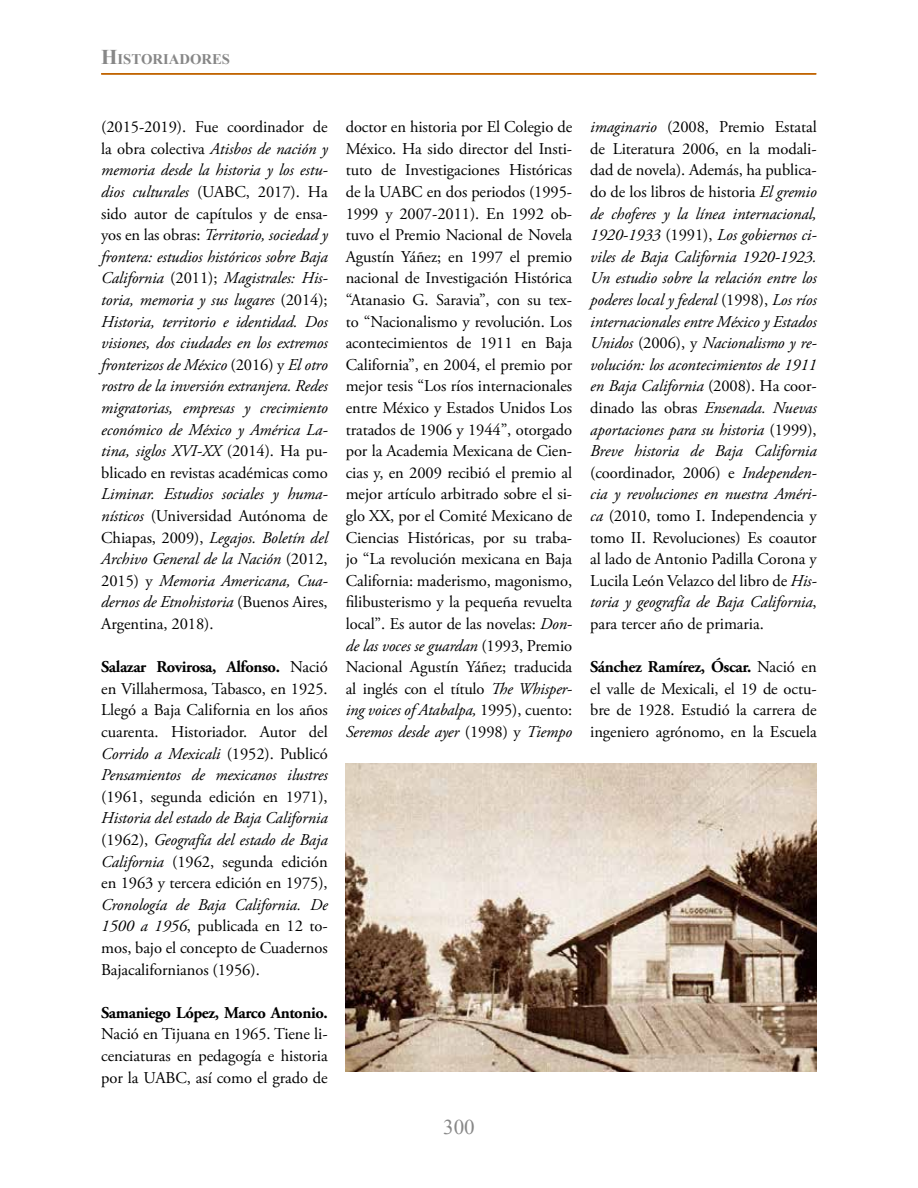
<style>
.page{position:relative;width:918px;height:1188px;background:#fff}
.page>*{position:absolute;margin:0;border:0;box-sizing:border-box;transform-origin:0 0}
.t1{font:21px "Times New Roman";color:#878787}
.t2{font:italic 16.5px/21.6px "Adobe Garamond Pro";letter-spacing:-.005em;color:#000;text-align:justify}
.t3{font:16.5px/21.6px "Adobe Garamond Pro";letter-spacing:-.005em;color:#000;text-align:justify}
.t4{font:700 16.5px "Adobe Garamond Pro";letter-spacing:-.025em;color:#000}
.t5{font:700 14.7px "Times New Roman";color:#878787}
.s1{font-size:21px}
.s2{font-style:normal}
.s3{font-weight:700}
.s4{font-style:italic}
</style>
<div class="page">
<hr style="left:101px;top:73px;width:715px;height:2px;background:#c16400">
<img style="left:346px;top:763px;width:471px;height:309px">
<p class="t5" style="left:101px;top:49px;width:130px"><span class="s1">H</span>ISTORIADORES</p>
<p class="t2" style="left:101px;top:117px;width:228px"><span class="s2">(2015-2019). Fue coordinador de la obra colectiva</span> Atisbos de nación y memoria desde la historia y los estu&shy;dios culturales <span class="s2">(UABC, 2017). Ha sido autor de capítulos y de ensa&shy;yos en las obras:</span> Territorio, sociedad y frontera: estudios históricos sobre Baja California <span class="s2">(2011);</span> Magistrales: His&shy;toria, memoria y sus lugares <span class="s2">(2014); </span>Historia, territorio e identidad. Dos visiones, dos ciudades en los extremos fronterizos de México <span class="s2">(2016) y</span> El otro rostro de la inversión extranjera. Redes migratorias, empresas y crecimiento económico de México y América La&shy;tina, siglos XVI-XX <span class="s2">(2014). Ha pu&shy;blicado en revistas académicas como</span></p>
<p class="t2" style="left:101px;top:484px;width:228px">Liminar. Estudios sociales y huma&shy;nísticos <span class="s2">(Universidad Autónoma de Chiapas, 2009),</span> Legajos. Boletín del Archivo General de la Nación <span class="s2">(2012, 2015) y</span> Memoria Americana, Cua&shy;dernos de Etnohistoria <span class="s2">(Buenos Aires, Argentina, 2018).</span></p>
<p class="t3" style="left:101px;top:657px;width:228px"><span class="s3">Salazar Rovirosa, Alfonso.</span> Nació en Villahermosa, Tabasco, en 1925.<br>Llegó a Baja California en los años cuarenta. Historiador. Autor del <span class="s4">Corrido a Mexicali</span> (1952). Publicó <span class="s4">Pensamientos de mexicanos ilustres</span></p>
<p class="t3" style="left:101px;top:786px;width:228px">(1961, segunda edición en 1971),</p>
<p class="t2" style="left:101px;top:808px;width:228px">Historia del estado de Baja California <span class="s2">(1962),</span> Geografía del estado de Baja California <span class="s2">(1962, segunda edición en 1963 y tercera edición en 1975),</span></p>
<p class="t3" style="left:101px;top:894px;width:228px"><span class="s4">Cronología de Baja California. De 1500 a 1956</span>, publicada en 12 to&shy;mos, bajo el concepto de Cuadernos Bajacalifornianos (1956).</p>
<p class="t4" style="left:101px;top:1003px;width:228px">Samaniego López, Marco Antonio.</p>
<p class="t3" style="left:101px;top:1024px;width:228px">Nació en Tijuana en 1965. Tiene li&shy;cenciaturas en pedagogía e historia por la UABC, así como el grado de</p>
<p class="t3" style="left:346px;top:117px;width:228px">doctor en historia por El Colegio de México. Ha sido director del Insti&shy;tuto de Investigaciones Históricas de la UABC en dos periodos (1995- 1999 y 2007-2011). En 1992 ob&shy;tuvo el Premio Nacional de Novela Agustín Yáñez; en 1997 el premio nacional de Investigación Histórica “Atanasio G. Saravia”, con su tex&shy;to “Nacionalismo y revolución. Los acontecimientos de 1911 en Baja California”, en 2004, el premio por mejor tesis “Los ríos internacionales entre México y Estados Unidos Los tratados de 1906 y 1944”, otorgado por la Academia Mexicana de Cien&shy;cias y, en 2009 recibió el premio al mejor artículo arbitrado sobre el si&shy;glo XX, por el Comité Mexicano de Ciencias Históricas, por su traba&shy;jo “La revolución mexicana en Baja California: maderismo, magonismo, filibusterismo y la pequeña revuelta local”. Es autor de las novelas: <span class="s4">Don&shy;de las voces se guardan</span> (1993, Premio Nacional Agustín Yáñez; traducida al inglés con el título <span class="s4">The Whisper&shy;ing voices of Atabalpa,</span> 1995), cuento:<br><span class="s4">Seremos desde ayer</span> (1998) y <span class="s4">Tiempo</span></p>
<p class="t2" style="left:590px;top:117px;width:228px">imaginario <span class="s2">(2008, Premio Estatal de Literatura 2006, en la modali&shy;dad de novela). Además, ha publica&shy;do de los libros de historia</span> El gremio de choferes y la línea internacional, 1920-1933 <span class="s2">(1991),</span> Los gobiernos ci&shy;viles de Baja California 1920-1923.<br>Un estudio sobre la relación entre los poderes local y federal <span class="s2">(1998),</span> Los ríos internacionales entre México y Estados Unidos <span class="s2">(2006), y</span> Nacionalismo y re&shy;volución: los acontecimientos de 1911 en Baja California <span class="s2">(2008). Ha coor&shy;dinado las obras</span> Ensenada. Nuevas aportaciones para su historia <span class="s2">(1999), </span>Breve historia de Baja California <span class="s2">(coordinador, 2006) e</span> Independen&shy;cia y revoluciones en nuestra Améri&shy;ca <span class="s2">(2010, tomo I. Independencia y tomo II. Revoluciones) Es coautor al lado de Antonio Padilla Corona y Lucila León Velazco del libro de</span> His&shy;toria y geografía de Baja California<span class="s2">, para tercer año de primaria.</span></p>
<p class="t3" style="left:590px;top:657px;width:228px"><span class="s3">Sánchez Ramírez, Óscar.</span> Nació en el valle de Mexicali, el 19 de octu&shy;bre de 1928. Estudió la carrera de ingeniero agrónomo, en la Escuela</p>
<p class="t1" style="left:443px;top:1113px;width:33px">300</p>
</div>
